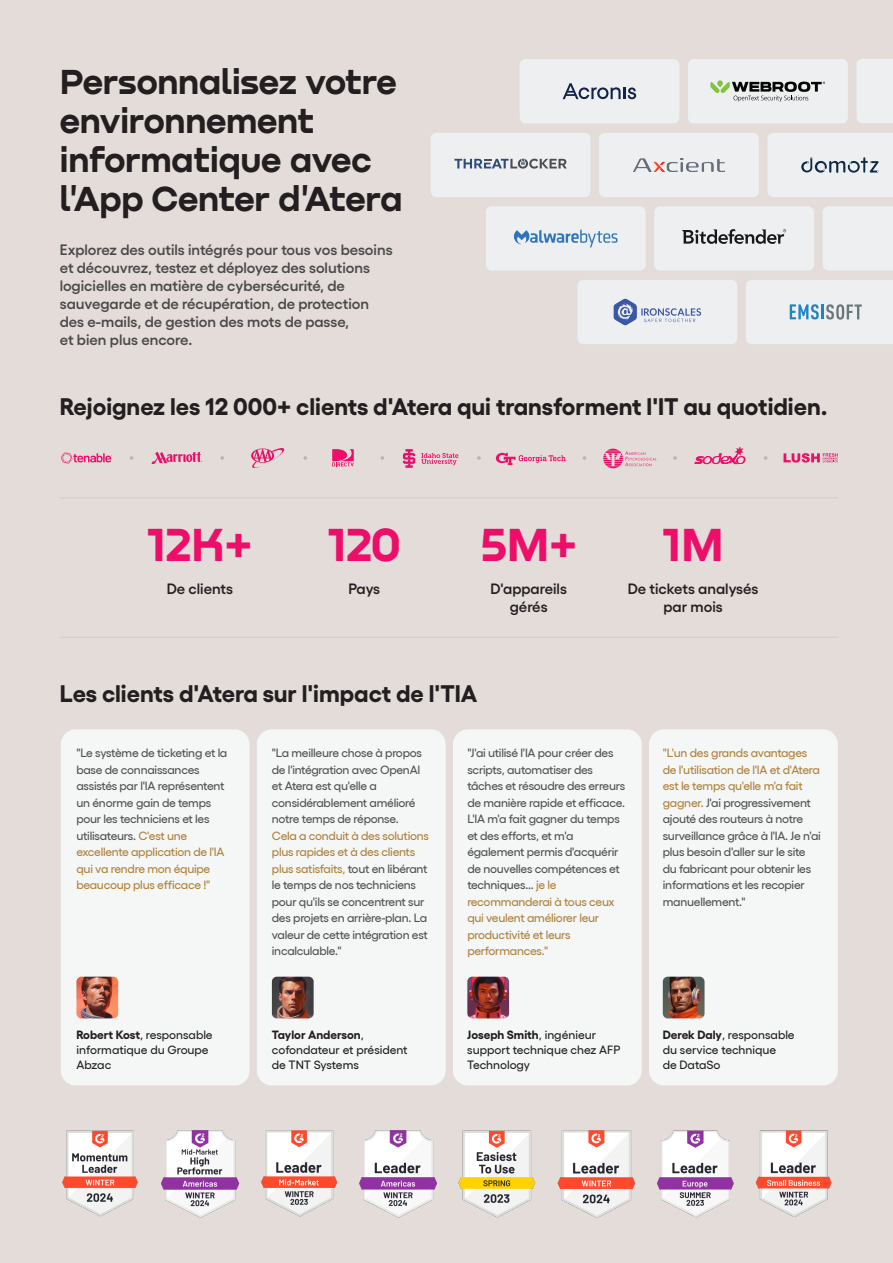
<style>
.page{position:relative;width:893px;height:1263px;background:#e3dcd9}
.page>*{position:absolute;margin:0;border:0;box-sizing:border-box;transform-origin:0 0}
.t1{font:700 48px "Nekst";letter-spacing:-.005em;color:#ec0e68}
.t2{font:700 36px/39px "Nekst";letter-spacing:-.01em;color:#231f20}
.t3{font:700 24px "Gellix";color:#231f20}
.t4{font:600 15px/18px "Gellix";color:#494949}
.t5{font:600 15px/18px "Gellix";color:#231f20;text-align:center}
.t6{font:500 12px/16.5px "Gellix";letter-spacing:-.02em;color:#515151}
.t7{font:500 12px/15px "Gellix";color:#231f20}
.s1{color:#af813c}
.s2{font-weight:700}
</style>
<div class="page">
<svg style="left:767px;top:133px;width:126px;height:64px;background:#e3e6e8"></svg>
<div style="left:520px;top:59px;width:159px;height:64px;background:#edeff0;border-radius:6px"></div>
<svg style="left:563px;top:83px;width:73px;height:16px"></svg>
<div style="left:654px;top:206px;width:160px;height:65px;background:#edeff0;border-radius:6px"></div>
<svg style="left:682px;top:229px;width:104px;height:15px"></svg>
<div style="left:431px;top:133px;width:159px;height:64px;background:#edeff0;border-radius:6px"></div>
<svg style="left:454px;top:159px;width:113px;height:10px"></svg>
<div style="left:486px;top:206px;width:160px;height:65px;background:#edeff0;border-radius:6px"></div>
<svg style="left:514px;top:230px;width:103px;height:17px"></svg>
<svg style="left:746px;top:280px;width:147px;height:64px;background:#e3e8eb"></svg>
<div style="left:688px;top:59px;width:160px;height:64px;background:#edeff0;border-radius:6px"></div>
<svg style="left:710px;top:80px;width:115px;height:22px"></svg>
<div style="left:577px;top:280px;width:160px;height:64px;background:#edeff0;border-radius:6px"></div>
<svg style="left:614px;top:299px;width:87px;height:26px"></svg>
<div style="left:599px;top:133px;width:160px;height:64px;background:#edeff0;border-radius:6px"></div>
<img style="left:633px;top:158px;width:92px;height:14px">
<div style="left:823px;top:206px;width:70px;height:65px;background:#edeff0"></div>
<div style="left:856px;top:59px;width:37px;height:64px;background:#edeff0"></div>
<svg style="left:61px;top:452px;width:51px;height:11px"></svg>
<svg style="left:130px;top:456px;width:3px;height:4px"></svg>
<svg style="left:151px;top:452px;width:51px;height:12px"></svg>
<svg style="left:220px;top:456px;width:4px;height:4px"></svg>
<svg style="left:251px;top:448px;width:34px;height:20px"></svg>
<svg style="left:303px;top:456px;width:4px;height:4px"></svg>
<svg style="left:332px;top:449px;width:22px;height:18px"></svg>
<svg style="left:380px;top:456px;width:4px;height:4px"></svg>
<svg style="left:403px;top:449px;width:12px;height:19px"></svg>
<svg style="left:421px;top:453px;width:37px;height:12px"></svg>
<svg style="left:477px;top:456px;width:4px;height:4px"></svg>
<svg style="left:496px;top:453px;width:71px;height:12px"></svg>
<svg style="left:583px;top:456px;width:3px;height:4px"></svg>
<svg style="left:603px;top:449px;width:53px;height:19px"></svg>
<svg style="left:673px;top:456px;width:4px;height:4px"></svg>
<svg style="left:695px;top:448px;width:50px;height:16px"></svg>
<svg style="left:764px;top:456px;width:3px;height:4px"></svg>
<svg style="left:783px;top:453px;width:55px;height:9px"></svg>
<hr style="left:60px;top:497px;width:778px;height:1px;background:#cdcece">
<hr style="left:60px;top:637px;width:778px;height:1px;background:#cdcece">
<img style="left:62px;top:1130px;width:769px;height:88px">
<div style="left:61px;top:729px;width:189px;height:356px;background:#f5f7f7;border-radius:15px"></div>
<div style="left:257px;top:729px;width:189px;height:356px;background:#f5f7f7;border-radius:15px"></div>
<div style="left:453px;top:729px;width:189px;height:356px;background:#f5f7f7;border-radius:15px"></div>
<div style="left:649px;top:729px;width:189px;height:356px;background:#f5f7f7;border-radius:15px"></div>
<img style="left:663px;top:977px;width:41px;height:41px">
<img style="left:467px;top:977px;width:42px;height:41px">
<img style="left:76px;top:977px;width:42px;height:41px">
<img style="left:272px;top:977px;width:42px;height:41px">
<h2 class="t2" style="left:60px;top:61px;width:344px">Personnalisez votre environnement informatique avec l'App Center d'Atera</h2>
<p class="t4" style="left:60px;top:239px;width:334px">Explorez des outils intégrés pour tous vos besoins et découvrez, testez et déployez des solutions logicielles en matière de cybersécurité, de sauvegarde et de récupération, de protection des e-mails, de gestion des mots de passe,<br>et bien plus encore.</p>
<h3 class="t3" style="left:60px;top:387px;width:769px">Rejoignez les 12 000+ clients d'Atera qui transforment l'IT au quotidien.</h3>
<h1 class="t1" style="left:147px;top:515px;width:107px">12K+</h1>
<p class="t5" style="left:167px;top:578px;width:68px">De clients</p>
<h1 class="t1" style="left:328px;top:515px;width:74px">120</h1>
<p class="t5" style="left:348px;top:578px;width:33px">Pays</p>
<h1 class="t1" style="left:480px;top:515px;width:98px">5M+</h1>
<p class="t5" style="left:490px;top:578px;width:78px">D'appareils gérés</p>
<h3 class="t3" style="left:60px;top:674px;width:419px">Les clients d'Atera sur l'impact de l'TIA</h3>
<h1 class="t1" style="left:663px;top:515px;width:63px">1M</h1>
<p class="t5" style="left:628px;top:578px;width:132px">De tickets analysés par mois</p>
<p class="t6" style="left:76px;top:744px;width:152px">"Le système de ticketing et la base de connaissances assistés par l'IA représentent un énorme gain de temps pour les techniciens et les utilisateurs. <span class="s1">C'est une excellente application de l'IA qui va rendre mon équipe beaucoup plus efficace !"</span></p>
<p class="t6" style="left:272px;top:744px;width:152px">"La meilleure chose à propos de l'intégration avec OpenAI et Atera est qu'elle a considérablement amélioré notre temps de réponse.</p>
<p class="t6" style="left:272px;top:826px;width:159px"><span class="s1">Cela a conduit à des solutions plus rapides et à des clients plus satisfaits,</span> tout en libérant le temps de nos techniciens pour qu'ils se concentrent sur des projets en arrière-plan. La valeur de cette intégration est incalculable."</p>
<p class="t6" style="left:467px;top:744px;width:159px">"J'ai utilisé l'IA pour créer des scripts, automatiser des tâches et résoudre des erreurs de manière rapide et efficace.<br>L'IA m'a fait gagner du temps et des efforts, et m'a également permis d'acquérir de nouvelles compétences et techniques... <span class="s1">je le recommanderai à tous ceux qui veulent améliorer leur productivité et leurs performances."</span></p>
<p class="t6" style="left:663px;top:744px;width:160px"><span class="s1">"L'un des grands avantages de l'utilisation de l'IA et d'Atera est le temps qu'elle m'a fait gagner.</span> J'ai progressivement ajouté des routeurs à notre surveillance grâce à l'IA. Je n'ai plus besoin d'aller sur le site du fabricant pour obtenir les informations et les recopier manuellement."</p>
<p class="t7" style="left:76px;top:1026px;width:138px"><span class="s2">Robert Kost</span>, responsable informatique du Groupe<br>Abzac</p>
<p class="t7" style="left:272px;top:1026px;width:137px"><span class="s2">Taylor Anderson</span>, cofondateur et président de TNT Systems</p>
<p class="t7" style="left:467px;top:1026px;width:155px"><span class="s2">Joseph Smith</span>, ingénieur support technique chez AFP<br>Technology</p>
<p class="t7" style="left:663px;top:1026px;width:133px"><span class="s2">Derek Daly</span>, responsable du service technique<br>de DataSo</p>
</div>
